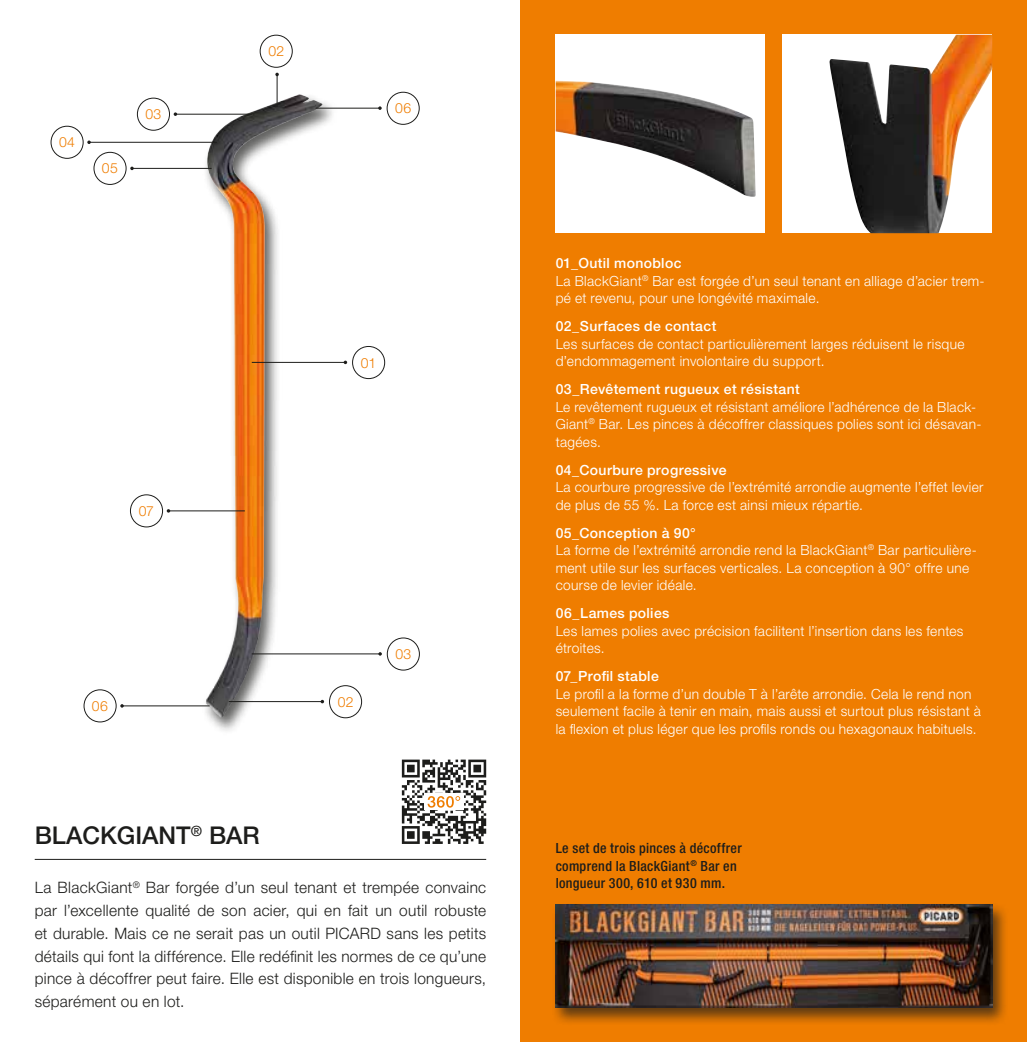
<style>
.page{position:relative;width:1027px;height:1042px;background:#fff}
.page>*{position:absolute;margin:0;border:0;box-sizing:border-box;transform-origin:0 0}
.t1{font:500 24.5px "Helvetica Neue LT Pro";color:#1d1d1b}
.t2{font:300 15.75px/22.8px "Helvetica Neue LT Pro";letter-spacing:.02em;color:#1d1d1b;text-align:justify}
.t3{font:300 14px/17.5px "Helvetica Neue LT Pro";letter-spacing:.025em;color:#fff}
.t4{font:500 14px "Helvetica Neue LT Pro";letter-spacing:.025em;color:#fff}
.t5{font:500 condensed 14px/17.5px "Helvetica Neue LT Pro";letter-spacing:.025em;color:#1d1d1b}
.t6{font:300 14px "Helvetica Neue LT Pro";letter-spacing:.025em;color:#ef7d00}
.s1{font-weight:500}
</style>
<div class="page">
<img style="left:204px;top:94px;width:119px;height:624px">
<div style="left:352px;top:346px;width:33px;height:33px;border:1px solid #1d1d1b;border-radius:50%"></div>
<div style="left:387px;top:637px;width:33px;height:33px;border:1px solid #1d1d1b;border-radius:50%"></div>
<div style="left:329px;top:685px;width:33px;height:33px;border:1px solid #1d1d1b;border-radius:50%"></div>
<div style="left:387px;top:92px;width:33px;height:33px;border:1px solid #1d1d1b;border-radius:50%"></div>
<div style="left:260px;top:35px;width:33px;height:33px;border:1px solid #1d1d1b;border-radius:50%"></div>
<hr style="left:252px;top:362px;width:93px;height:1px;background:#1d1d1b">
<hr style="left:252px;top:653px;width:128px;height:1px;background:#1d1d1b">
<hr style="left:229px;top:701px;width:93px;height:1px;background:#1d1d1b">
<hr style="left:315px;top:108px;width:65px;height:1px;background:#1d1d1b">
<svg style="left:378px;top:106px;width:4px;height:4px"></svg>
<hr style="left:277px;top:74px;width:1px;height:33px;background:#1d1d1b">
<div style="left:84px;top:689px;width:33px;height:33px;border:1px solid #1d1d1b;border-radius:50%"></div>
<div style="left:51px;top:126px;width:33px;height:33px;border:1px solid #1d1d1b;border-radius:50%"></div>
<div style="left:94px;top:152px;width:33px;height:33px;border:1px solid #1d1d1b;border-radius:50%"></div>
<div style="left:137px;top:98px;width:33px;height:33px;border:1px solid #1d1d1b;border-radius:50%"></div>
<div style="left:130px;top:494px;width:33px;height:33px;border:1px solid #1d1d1b;border-radius:50%"></div>
<hr style="left:122px;top:705px;width:88px;height:1px;background:#1d1d1b">
<hr style="left:89px;top:142px;width:128px;height:1px;background:#1d1d1b">
<svg style="left:87px;top:140px;width:4px;height:4px"></svg>
<hr style="left:132px;top:168px;width:80px;height:1px;background:#1d1d1b">
<hr style="left:175px;top:114px;width:77px;height:1px;background:#1d1d1b">
<hr style="left:168px;top:510px;width:77px;height:1px;background:#1d1d1b">
<hr style="left:35px;top:859px;width:451px;height:1px;background:#1d1d1b">
<svg style="left:402px;top:759px;width:84px;height:85px"></svg>
<div style="left:521px;top:0;width:506px;height:1042px;background:#ef7d00"></div>
<div style="left:556px;top:35px;width:209px;height:198px;background:#fff"></div>
<img style="left:556px;top:81px;width:200px;height:116px">
<div style="left:783px;top:35px;width:209px;height:198px;background:#fff"></div>
<img style="left:829px;top:35px;width:163px;height:198px">
<div style="left:551px;top:902px;width:458px;height:124px;background:#1d1d1b;opacity:.7"></div>
<img style="left:556px;top:904px;width:436px;height:103px">
<p class="t6" style="left:59px;top:134px;width:17px">04</p>
<p class="t6" style="left:102px;top:160px;width:17px">05</p>
<p class="t6" style="left:145px;top:106px;width:17px">03</p>
<p class="t6" style="left:268px;top:43px;width:17px">02</p>
<p class="t6" style="left:395px;top:100px;width:18px">06</p>
<p class="t6" style="left:139px;top:502px;width:17px">07</p>
<p class="t6" style="left:92px;top:697px;width:18px">06</p>
<h1 class="t1" style="left:35px;top:821px;width:227px">BLACKGIANT<sup>®</sup> BAR</h1>
<p class="t6" style="left:361px;top:354px;width:17px">01</p>
<p class="t6" style="left:338px;top:693px;width:17px">02</p>
<p class="t6" style="left:395px;top:645px;width:17px">03</p>
<p class="t2" style="left:35px;top:876px;width:453px">La BlackGiant<sup>®</sup> Bar forgée d’un seul tenant et trempée convainc par l’excellente qualité de son acier, qui en fait un outil robuste et durable. Mais ce ne serait pas un outil PICARD sans les petits détails qui font la différence. Elle redéfinit les normes de ce qu’une pince à décoffrer peut faire. Elle est disponible en trois longueurs, séparément ou en lot.</p>
<p class="t3" style="left:556px;top:254px;width:430px"><span class="s1">01_Outil monobloc<br></span>La BlackGiant<sup>®</sup> Bar est forgée d’un seul tenant en alliage d’acier trem&shy;pé et revenu, pour une longévité maximale.</p>
<p class="t4" style="left:556px;top:318px;width:162px">02_Surfaces de contact</p>
<p class="t3" style="left:556px;top:334px;width:410px">Les surfaces de contact particulièrement larges réduisent le risque d’endommagement involontaire du support.</p>
<p class="t4" style="left:556px;top:381px;width:246px">03_Revêtement rugueux et résistant</p>
<p class="t3" style="left:556px;top:397px;width:427px">Le revêtement rugueux et résistant améliore l’adhérence de la Black-<br>Giant<sup>®</sup> Bar. Les pinces à décoffrer classiques polies sont ici désavan&shy;tagées.</p>
<p class="t4" style="left:556px;top:461px;width:172px">04_Courbure progressive</p>
<p class="t3" style="left:556px;top:478px;width:429px">La courbure progressive de l’extrémité arrondie augmente l’effet levier de plus de 55 %. La force est ainsi mieux répartie.</p>
<p class="t3" style="left:556px;top:523px;width:423px"><span class="s1">05_Conception à 90°<br></span>La forme de l’extrémité arrondie rend la BlackGiant<sup>®</sup> Bar particulière&shy;ment utile sur les surfaces verticales. La conception à 90° offre une course de levier idéale.</p>
<p class="t4" style="left:556px;top:605px;width:115px">06_Lames polies</p>
<p class="t3" style="left:556px;top:621px;width:409px">Les lames polies avec précision facilitent l’insertion dans les fentes étroites.</p>
<p class="t4" style="left:556px;top:668px;width:105px">07_Profil stable</p>
<p class="t3" style="left:556px;top:684px;width:427px">Le profil a la forme d’un double T à l’arête arrondie. Cela le rend non seulement facile à tenir en main, mais aussi et surtout plus résistant à la flexion et plus léger que les profils ronds ou hexagonaux habituels.</p>
<p class="t5" style="left:556px;top:839px;width:188px">Le set de trois pinces à décoffrer comprend la BlackGiant<sup>®</sup> Bar en longueur 300, 610 et 930 mm.</p>
</div>
